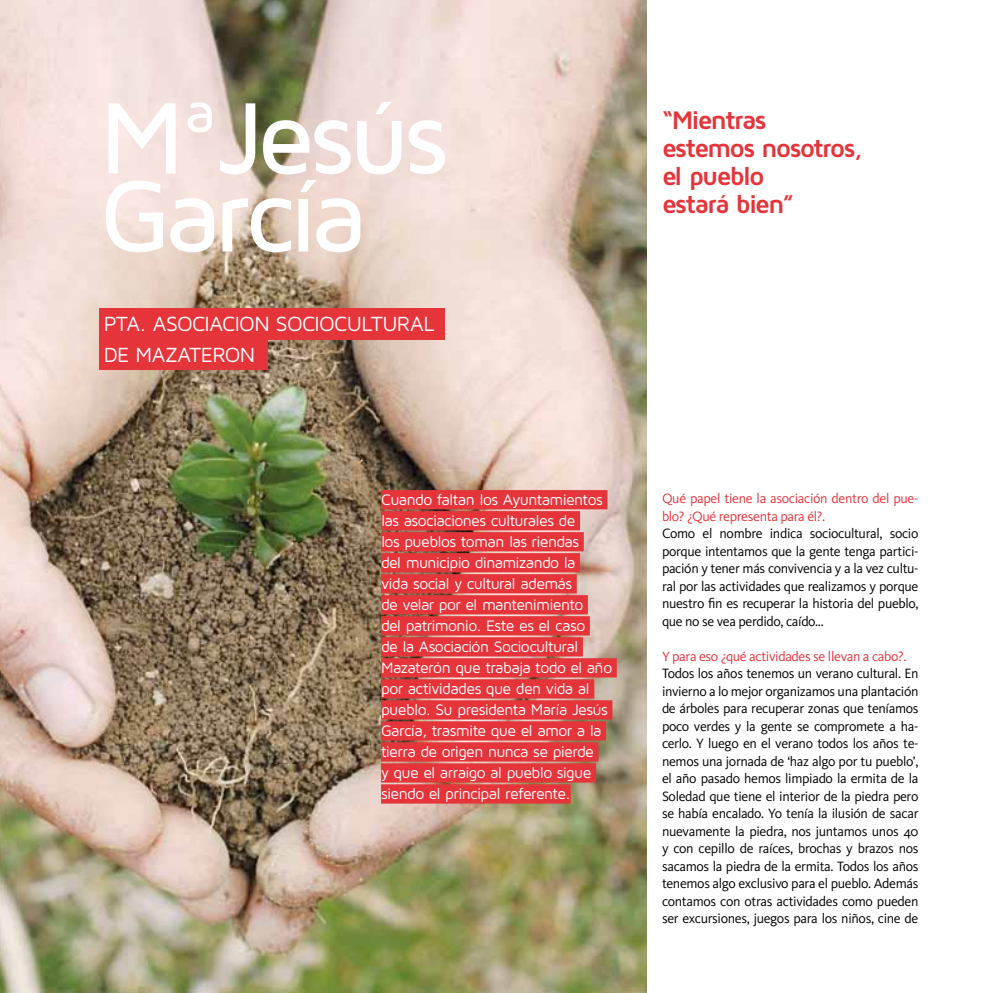
<style>
.page{position:relative;width:993px;height:993px;background:#fff}
.page>*{position:absolute;margin:0;border:0;box-sizing:border-box;transform-origin:0 0}
.t1{font:500 105px "Maven Pro";letter-spacing:-.06em;color:#fff}
.t2{font:700 26.25px/28px "Maven Pro";letter-spacing:-.06em;color:#e5343a}
.t3{font:21.18px/30.6px "Maven Pro";letter-spacing:-.035em;color:#fff}
.t4{font:15.75px/21px "Maven Pro";letter-spacing:-.04em;color:#fff}
.t5{font:14px/17.5px "Kievit OT";letter-spacing:-.025em;color:#000;text-align:justify}
.t6{font:14px/17.5px "Kievit OT";letter-spacing:-.025em;color:#e5343a}
</style>
<div class="page">
<img style="left:0;top:0;width:647px;height:992px">
<div style="left:381px;top:490px;width:226px;height:19px;background:#e5343a"></div>
<div style="left:381px;top:511px;width:199px;height:19px;background:#e5343a"></div>
<div style="left:381px;top:532px;width:202px;height:19px;background:#e5343a"></div>
<div style="left:381px;top:553px;width:199px;height:19px;background:#e5343a"></div>
<div style="left:381px;top:574px;width:195px;height:19px;background:#e5343a"></div>
<div style="left:381px;top:595px;width:206px;height:19px;background:#e5343a"></div>
<div style="left:381px;top:616px;width:208px;height:19px;background:#e5343a"></div>
<div style="left:381px;top:637px;width:201px;height:19px;background:#e5343a"></div>
<div style="left:381px;top:658px;width:235px;height:19px;background:#e5343a"></div>
<div style="left:381px;top:679px;width:213px;height:19px;background:#e5343a"></div>
<div style="left:381px;top:700px;width:231px;height:19px;background:#e5343a"></div>
<div style="left:381px;top:721px;width:225px;height:19px;background:#e5343a"></div>
<div style="left:381px;top:742px;width:217px;height:19px;background:#e5343a"></div>
<div style="left:381px;top:763px;width:214px;height:19px;background:#e5343a"></div>
<div style="left:381px;top:784px;width:189px;height:19px;background:#e5343a"></div>
<div style="left:99px;top:308px;width:345px;height:31px;background:#e5343a"></div>
<div style="left:99px;top:338px;width:169px;height:32px;background:#e5343a"></div>
<h1 class="t1" style="left:99px;top:72px;width:351px">Mª Jesús</h1>
<h1 class="t1" style="left:99px;top:150px;width:269px">García</h1>
<h3 class="t3" style="left:104px;top:308px;width:246px">PTA . ASOCIA CIO N SOCIO CULTURAL<br>DE MA ZATERO</h3>
<h3 class="t3" style="left:240px;top:338px;width:17px">N</h3>
<h2 class="t2" style="left:661px;top:105px;width:202px">“Mientras estemos nosotros, el pueblo</h2>
<h2 class="t2" style="left:661px;top:189px;width:133px">estará bien”</h2>
<p class="t4" style="left:381px;top:488px;width:233px">Cuando faltan los Ayuntamientos las asociaciones culturales de<br>los pueblos toman las riendas<br>del municipio dinamizando la<br>vida social y cultural además<br>de velar por el mantenimiento<br>del patrimonio. Este es el caso<br>de la Asociación Sociocultural<br>M azaterón que trabaja todo el año por actividades que den vida al pueblo. Su presidenta María Jesús<br>García, trasmite que el amor a la tierra de origen nunca se pierde<br>y que el arraigo al pueblo sigue siendo el principal referente.</p>
<p class="t6" style="left:661px;top:489px;width:258px">Qué papel tiene la asociación dentro del pue&shy;blo? ¿Qué representa para él?.</p>
<p class="t5" style="left:661px;top:524px;width:258px">Como el nombre indica sociocultural, socio porque intentamos que la gente tenga partici&shy;pación y tener más convivencia y a la vez cultu&shy;ral por las actividades que realizamos y porque nuestro fin es recuperar la historia del pueblo, que no se vea perdido, caído...</p>
<p class="t6" style="left:661px;top:647px;width:246px">Y para eso ¿qué actividades se llevan a cabo?.</p>
<p class="t5" style="left:661px;top:664px;width:258px">Todos los años tenemos un verano cultural. En invierno a lo mejor organizamos una plantación de árboles para recuperar zonas que teníamos poco verdes y la gente se compromete a ha&shy;cerlo. Y luego en el verano todos los años te&shy;nemos una jornada de ‘haz algo por tu pueblo’, el año pasado hemos limpiado la ermita de la Soledad que tiene el interior de la piedra pero se había encalado. Yo tenía la ilusión de sacar nuevamente la piedra, nos juntamos unos 40 y con cepillo de raíces, brochas y brazos nos sacamos la piedra de la ermita. Todos los años tenemos algo exclusivo para el pueblo. Además contamos con otras actividades como pueden ser excursiones, juegos para los niños, cine de</p>
</div>
